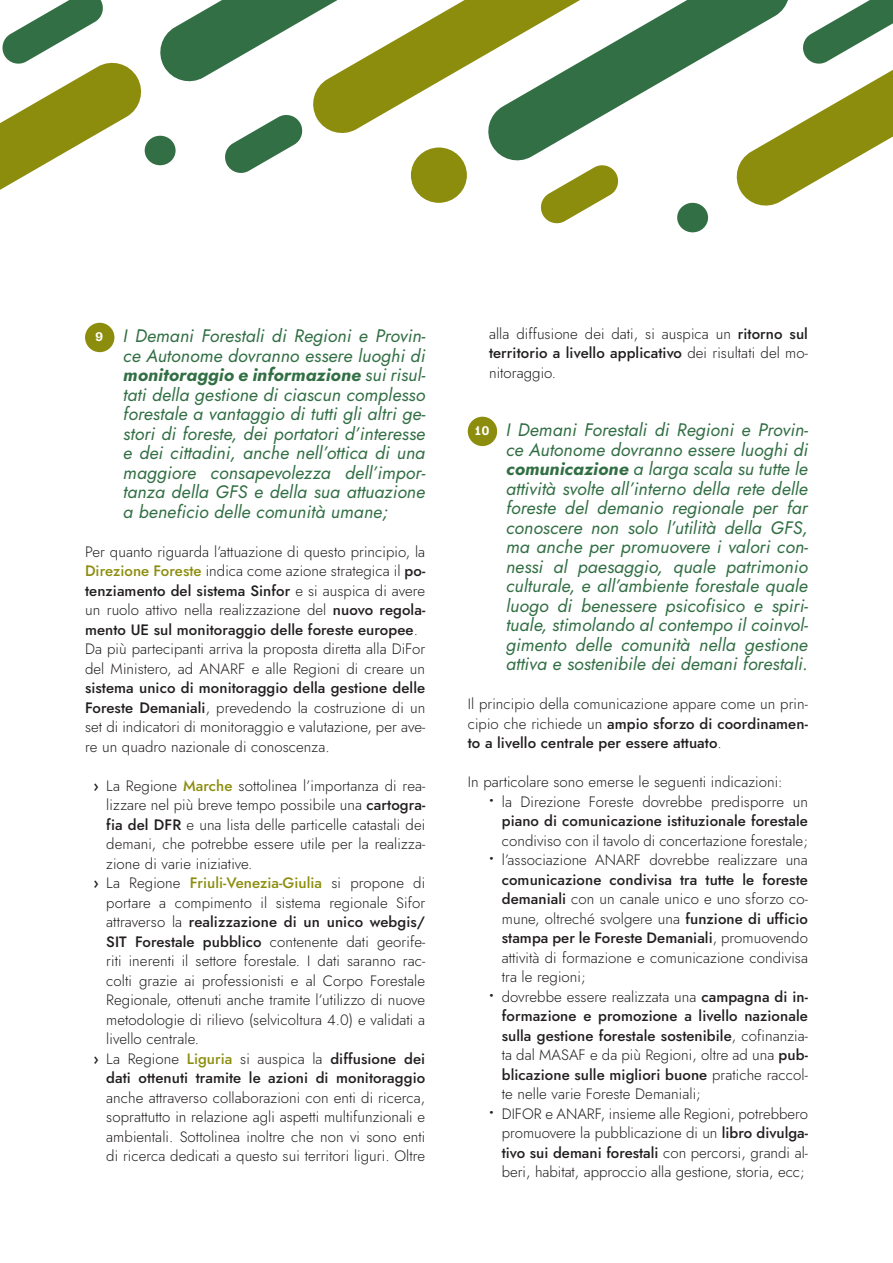
<style>
.page{position:relative;width:893px;height:1263px;background:#fff}
.page>*{position:absolute;margin:0;border:0;box-sizing:border-box;transform-origin:0 0}
.t1{font:italic 18px/19.5px "Jost";letter-spacing:.005em;color:#326f44;text-align:justify}
.t2{font:300 15px/19.5px "Jost";letter-spacing:.005em;color:#231f20;text-align:justify}
.t3{font:700 12.6px "Vastago Grotesk";color:#fff}
.s1{font-weight:700}
.s2{font-weight:500;color:#8c8d0d}
.s3{font-weight:500}
.s4{font-weight:600}
</style>
<div class="page">
<div style="left:85px;top:323px;width:29px;height:29px;background:#8c8d0d;border-radius:50%"></div>
<div style="left:468px;top:417px;width:29px;height:29px;background:#8c8d0d;border-radius:50%"></div>
<svg style="left:0;top:0;width:145px;height:190px"></svg>
<svg style="left:736px;top:0;width:157px;height:206px"></svg>
<svg style="left:160px;top:0;width:149px;height:82px"></svg>
<svg style="left:488px;top:0;width:305px;height:164px"></svg>
<svg style="left:309px;top:0;width:344px;height:137px"></svg>
<div style="left:411px;top:147px;width:56px;height:56px;background:#8c8d0d;border-radius:50%"></div>
<div style="left:145px;top:136px;width:31px;height:29px;background:#326f44;border-radius:50%"></div>
<div style="left:677px;top:203px;width:31px;height:29px;background:#326f44;border-radius:50%"></div>
<svg style="left:225px;top:115px;width:78px;height:58px"></svg>
<svg style="left:539px;top:163px;width:81px;height:61px"></svg>
<p class="t1" style="left:123px;top:326px;width:304px">I Demani Forestali di Regioni e Provin&shy;ce Autonome dovranno essere luoghi di <span class="s1">monitoraggio e informazione</span> sui risul&shy;tati della gestione di ciascun complesso forestale a vantaggio di tutti gli altri ge&shy;stori di foreste, dei portatori d’interesse e dei cittadini, anche nell’ottica di una maggiore consapevolezza dell’impor&shy;tanza della GFS e della sua attuazione a beneficio delle comunità umane;</p>
<p class="t2" style="left:85px;top:542px;width:342px">Per quanto riguarda l’attuazione di questo principio, la <span class="s2">Direzione Foreste</span> indica come azione strategica il <span class="s3">po&shy;tenziamento del sistema Sinfor</span> e si auspica di avere un ruolo attivo nella realizzazione del <span class="s3">nuovo regola&shy;mento UE sul monitoraggio delle foreste europee</span>.</p>
<p class="t2" style="left:85px;top:639px;width:342px">Da più partecipanti arriva la proposta diretta alla DiFor del Ministero, ad ANARF e alle Regioni di creare un <span class="s3">sistema unico di monitoraggio della gestione delle Foreste Demaniali</span>, prevedendo la costruzione di un set di indicatori di monitoraggio e valutazione, per ave&shy;re un quadro nazionale di conoscenza.</p>
<p class="t2" style="left:106px;top:776px;width:320px;text-indent:-13px"><span class="s4">›</span> La Regione <span class="s2">Marche</span> sottolinea l’importanza di rea&shy;lizzare nel più breve tempo possibile una <span class="s3">cartogra&shy;fia del DFR</span> e una lista delle particelle catastali dei demani, che potrebbe essere utile per la realizza&shy;zione di varie iniziative.</p>
<p class="t2" style="left:106px;top:873px;width:320px;text-indent:-13px"><span class="s4">›</span> La Regione <span class="s2">Friuli-Venezia-Giulia</span> si propone di portare a compimento il sistema regionale Sifor attraverso la <span class="s3">realizzazione di un unico webgis/ SIT Forestale pubblico</span> contenente dati georife&shy;riti inerenti il settore forestale. I dati saranno rac&shy;colti grazie ai professionisti e al Corpo Forestale Regionale, ottenuti anche tramite l’utilizzo di nuove metodologie di rilievo (selvicoltura 4.0) e validati a livello centrale.</p>
<p class="t2" style="left:106px;top:1049px;width:320px;text-indent:-13px"><span class="s4">›</span> La Regione <span class="s2">Liguria</span> si auspica la <span class="s3">diffusione dei dati ottenuti tramite le azioni di monitoraggio </span>anche attraverso collaborazioni con enti di ricerca, soprattutto in relazione agli aspetti multifunzionali e ambientali. Sottolinea inoltre che non vi sono enti di ricerca dedicati a questo sui territori liguri. Oltre</p>
<p class="t3" style="left:96px;top:329px;width:9px">9</p>
<p class="t2" style="left:489px;top:324px;width:320px">alla diffusione dei dati, si auspica un <span class="s3">ritorno sul territorio a livello applicativo</span> dei risultati del mo&shy;nitoraggio.</p>
<p class="t1" style="left:506px;top:420px;width:304px">I Demani Forestali di Regioni e Provin&shy;ce Autonome dovranno essere luoghi di <span class="s1">comunicazione</span> a larga scala su tutte le attività svolte all’interno della rete delle foreste del demanio regionale per far conoscere non solo l’utilità della GFS, ma anche per promuovere i valori con&shy;nessi al paesaggio, quale patrimonio culturale, e all’ambiente forestale quale luogo di benessere psicofisico e spiri&shy;tuale, stimolando al contempo il coinvol&shy;gimento delle comunità nella gestione attiva e sostenibile dei demani forestali.</p>
<p class="t2" style="left:468px;top:694px;width:342px">Il principio della comunicazione appare come un prin&shy;cipio che richiede un <span class="s3">ampio sforzo di coordinamen&shy;to a livello centrale per essere attuato</span>.</p>
<p class="t2" style="left:468px;top:772px;width:316px">In particolare sono emerse le seguenti indicazioni:</p>
<p class="t2" style="left:502px;top:792px;width:308px;text-indent:-13px"><span class="s1">•</span> la Direzione Foreste dovrebbe predisporre un <span class="s3">piano di comunicazione istituzionale forestale </span>condiviso con il tavolo di concertazione forestale;</p>
<p class="t2" style="left:502px;top:850px;width:308px;text-indent:-13px"><span class="s1">•</span> l’associazione ANARF dovrebbe realizzare una <span class="s3">comunicazione condivisa tra tutte le foreste demaniali</span> con un canale unico e uno sforzo co&shy;mune, oltreché svolgere una <span class="s3">funzione di ufficio stampa per le Foreste Demaniali</span>, promuovendo attività di formazione e comunicazione condivisa tra le regioni;</p>
<p class="t2" style="left:502px;top:987px;width:308px;text-indent:-13px"><span class="s1">•</span> dovrebbe essere realizzata una <span class="s3">campagna di in&shy;formazione e promozione a livello nazionale sulla gestione forestale sostenibile</span>, cofinanzia&shy;ta dal MASAF e da più Regioni, oltre ad una <span class="s3">pub&shy;blicazione sulle migliori buone</span> pratiche raccol&shy;te nelle varie Foreste Demaniali;</p>
<p class="t2" style="left:502px;top:1104px;width:308px;text-indent:-13px"><span class="s1">•</span> DIFOR e ANARF, insieme alle Regioni, potrebbero promuovere la pubblicazione di un <span class="s3">libro divulga&shy;tivo sui demani forestali</span> con percorsi, grandi al&shy;beri, habitat, approccio alla gestione, storia, ecc;</p>
<p class="t3" style="left:475px;top:423px;width:16px">10</p>
</div>
